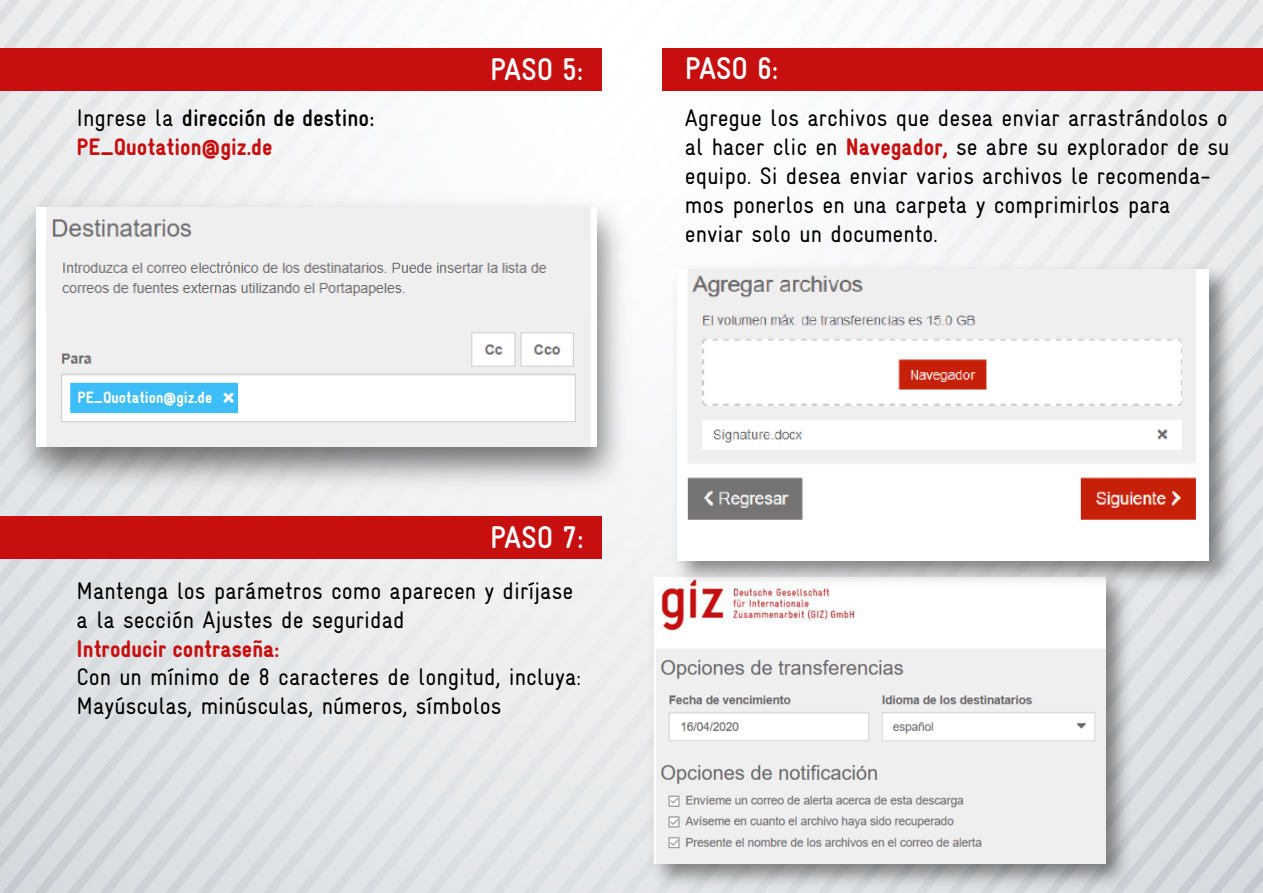
<style>
.page{position:relative;width:1263px;height:893px;background:#fff}
.page>*{position:absolute;margin:0;border:0;box-sizing:border-box;transform-origin:0 0}
.t1{font:700 condensed 31.5px "Gravur";color:#fff}
.t2{font:condensed 24px/28.8px "Gravur";color:#000}
.t3{font:700 condensed 24px/28.8px "Gravur";color:#000}
.t4{font:900 condensed 24px "Gravur";color:#c80f0f}
.t5{font:900 condensed 16.5px "Gravur";color:#fff}
.s1{font-weight:400}
.s2{font-weight:900;color:#c80f0f}
</style>
<div class="page">
<img style="left:0;top:0;width:1263px;height:893px">
<img style="left:642px;top:565px;width:496px;height:328px">
<img style="left:653px;top:577px;width:452px;height:286px">
<img style="left:666px;top:257px;width:576px;height:336px">
<img style="left:678px;top:269px;width:531px;height:291px">
<img style="left:3px;top:186px;width:636px;height:316px">
<img style="left:37px;top:207px;width:559px;height:239px">
<div style="left:0;top:48px;width:601px;height:43px;background:#c80f0f"></div>
<div style="left:663px;top:48px;width:600px;height:43px;background:#c80f0f"></div>
<div style="left:0;top:516px;width:601px;height:43px;background:#c80f0f"></div>
<div style="left:74px;top:387px;width:140px;height:21px;background:#3ebef9"></div>
<h1 class="t1" style="left:490px;top:52px;width:95px">PASO 5:</h1>
<h1 class="t1" style="left:685px;top:50px;width:95px">PASO 6:</h1>
<p class="t3" style="left:77px;top:104px;width:299px"><span class="s1">Ingrese la</span> dirección de destino:<br><span class="s2">PE_Quotation@giz.de</span></p>
<p class="t2" style="left:685px;top:104px;width:546px">Agregue los archivos que desea enviar arrastrándolos o al hacer clic en <span class="s2">Navegador,</span> se abre su explorador de su equipo. Si desea enviar varios archivos le recomenda&shy;mos ponerlos en una carpeta y comprimirlos para enviar solo un documento.</p>
<p class="t5" style="left:78px;top:389px;width:136px">PE_Quotation@giz.de</p>
<h1 class="t1" style="left:490px;top:520px;width:95px">PASO 7:</h1>
<p class="t2" style="left:77px;top:576px;width:498px">Mantenga los parámetros como aparecen y diríjase a la sección Ajustes de seguridad</p>
<p class="t4" style="left:77px;top:635px;width:204px">Introducir contraseña:</p>
<p class="t2" style="left:77px;top:663px;width:506px">Con un mínimo de 8 caracteres de longitud, incluya:<br>Mayúsculas, minúsculas, números, símbolos</p>
</div>
